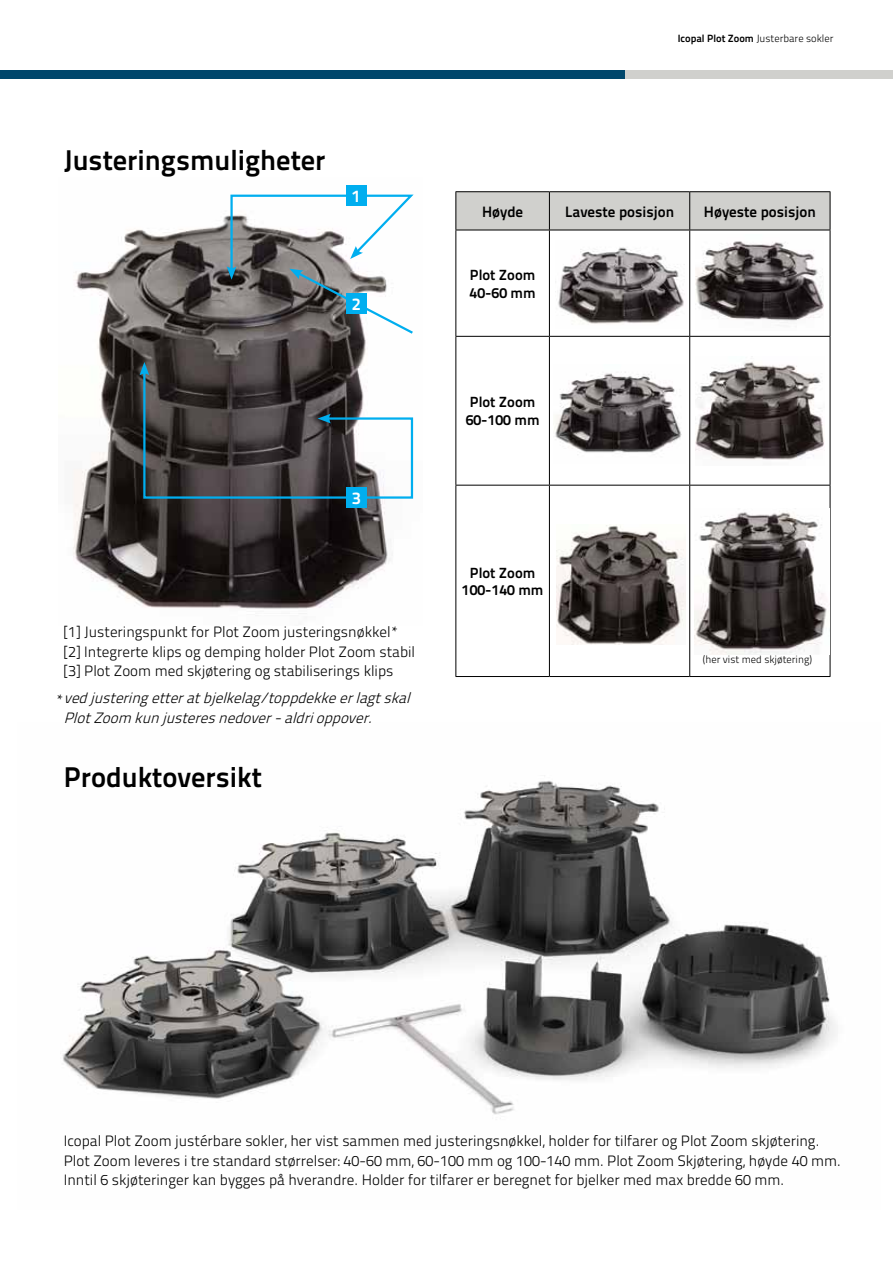
<style>
.page{position:relative;width:893px;height:1263px;background:#fff}
.page>*{position:absolute;margin:0;border:0;box-sizing:border-box;transform-origin:0 0}
.t1{font:28.5px "Titillium Text 25 L 800 wt";color:#000}
.t2{font:17.1px "Titillium Text 25 L 800 wt";color:#fff}
.t3{font:15px/19.5px "Titillium Text 25 L 250 wt";color:#000}
.t4{font:italic 15px/19.5px "Titillium Text 25 L 250 wt";color:#000}
.t5{font:15px "Titillium Text 25 L 800 wt";color:#000}
.t6{font:14.7px/17.7px "Titillium Text 25 L 800 wt";color:#000}
.t7{font:10.5px "Titillium Text 25 L 250 wt";color:#000}
.s1{font-family:"Titillium Text 25 L 800 wt"}
</style>
<div class="page">
<img style="left:62px;top:781px;width:774px;height:334px">
<div style="left:0;top:70px;width:626px;height:9px;background:#00476c"></div>
<div style="left:626px;top:70px;width:267px;height:9px;background:#d0d0cd"></div>
<img style="left:73px;top:185px;width:318px;height:429px">
<svg style="left:139px;top:362px;width:275px;height:138px"></svg>
<svg style="left:227px;top:193px;width:187px;height:143px"></svg>
<div style="left:346px;top:186px;width:20px;height:20px;background:#00aeef"></div>
<div style="left:346px;top:293px;width:20px;height:20px;background:#00aeef"></div>
<div style="left:346px;top:487px;width:20px;height:20px;background:#00aeef"></div>
<svg style="left:456px;top:192px;width:374px;height:484px"></svg>
<hr style="left:455px;top:230px;width:1px;height:106px;background:#000">
<hr style="left:549px;top:230px;width:1px;height:106px;background:#000">
<hr style="left:689px;top:230px;width:1px;height:106px;background:#000">
<hr style="left:830px;top:230px;width:1px;height:106px;background:#000">
<hr style="left:455px;top:336px;width:94px;height:1px;background:#000">
<hr style="left:455px;top:337px;width:1px;height:148px;background:#000">
<hr style="left:549px;top:336px;width:141px;height:1px;background:#000">
<hr style="left:549px;top:337px;width:1px;height:148px;background:#000">
<hr style="left:690px;top:336px;width:140px;height:1px;background:#000">
<hr style="left:689px;top:337px;width:1px;height:148px;background:#000">
<hr style="left:830px;top:337px;width:1px;height:148px;background:#000">
<hr style="left:455px;top:485px;width:94px;height:1px;background:#000">
<hr style="left:455px;top:485px;width:1px;height:191px;background:#000">
<hr style="left:549px;top:485px;width:141px;height:1px;background:#000">
<hr style="left:549px;top:485px;width:1px;height:191px;background:#000">
<hr style="left:690px;top:485px;width:140px;height:1px;background:#000">
<hr style="left:689px;top:485px;width:1px;height:191px;background:#000">
<hr style="left:830px;top:485px;width:1px;height:191px;background:#000">
<hr style="left:455px;top:676px;width:94px;height:1px;background:#000">
<hr style="left:549px;top:676px;width:141px;height:1px;background:#000">
<hr style="left:690px;top:676px;width:140px;height:1px;background:#000">
<hr style="left:455px;top:191px;width:94px;height:1px;background:#000">
<hr style="left:455px;top:192px;width:1px;height:38px;background:#000">
<hr style="left:549px;top:191px;width:141px;height:1px;background:#000">
<hr style="left:549px;top:192px;width:1px;height:38px;background:#000">
<hr style="left:690px;top:191px;width:140px;height:1px;background:#000">
<hr style="left:689px;top:192px;width:1px;height:38px;background:#000">
<hr style="left:830px;top:192px;width:1px;height:38px;background:#000">
<hr style="left:455px;top:230px;width:94px;height:1px;background:#000">
<hr style="left:549px;top:230px;width:141px;height:1px;background:#000">
<hr style="left:690px;top:230px;width:140px;height:1px;background:#000">
<img style="left:556px;top:240px;width:131px;height:88px">
<img style="left:695px;top:235px;width:128px;height:95px">
<img style="left:553px;top:365px;width:132px;height:98px">
<img style="left:696px;top:356px;width:128px;height:109px">
<img style="left:556px;top:525px;width:129px;height:120px">
<img style="left:694px;top:508px;width:135px;height:147px">
<h1 class="t1" style="left:64px;top:138px;width:263px">Justeringsmuligheter</h1>
<p class="t2" style="left:352px;top:183px;width:11px">1</p>
<p class="t2" style="left:352px;top:290px;width:11px">2</p>
<p class="t2" style="left:352px;top:485px;width:11px">3</p>
<p class="t3" style="left:64px;top:621px;width:353px">[1] Justeringspunkt for Plot Zoom justeringsnøkkel* [2] Integrerte klips og demping holder Plot Zoom stabil [3] Plot Zoom med skjøtering og stabiliserings klips</p>
<p class="t4" style="left:64px;top:687px;width:353px">vedj usteringetteratbjelkelag/toppdekkeerlagtskal<br>PlotZoom kunjusteresnedover-aldrioppover.</p>
<p class="t3" style="left:56px;top:689px;width:9px">*</p>
<h1 class="t1" style="left:64px;top:755px;width:200px">Produktoversikt</h1>
<p class="t7" style="left:678px;top:31px;width:157px"><span class="s1">Icopal Plot Zoom</span> Justerbare sokler</p>
<p class="t5" style="left:482px;top:200px;width:43px">Høyde</p>
<p class="t5" style="left:565px;top:200px;width:111px">Laveste posisjon</p>
<p class="t5" style="left:704px;top:200px;width:113px">Høyeste posisjon</p>
<p class="t6" style="left:470px;top:265px;width:68px">Plot Zoom<br>40-60 mm</p>
<p class="t6" style="left:466px;top:393px;width:75px">Plot Zoom<br>60-100 mm</p>
<p class="t6" style="left:462px;top:563px;width:83px;text-align:center">Plot Zoom<br>100-140 mm</p>
<p class="t7" style="left:703px;top:652px;width:111px">(her vist med skjøtering)</p>
<p class="t3" style="left:64px;top:1130px;width:779px">Icopal Plot Zoom justérbare sokler, her vist sammen med justeringsnøkkel, holder for tilfarer og Plot Zoom skjøtering.<br>Plot Zoom leveres i tre standard størrelser: 40-60 mm, 60-100 mm og 100-140 mm. Plot Zoom Skjøtering, høyde 40 mm.<br>Inntil 6 skjøteringer kan bygges på hverandre. Holder for tilfarer er beregnet for bjelker med max bredde 60 mm.</p>
</div>
